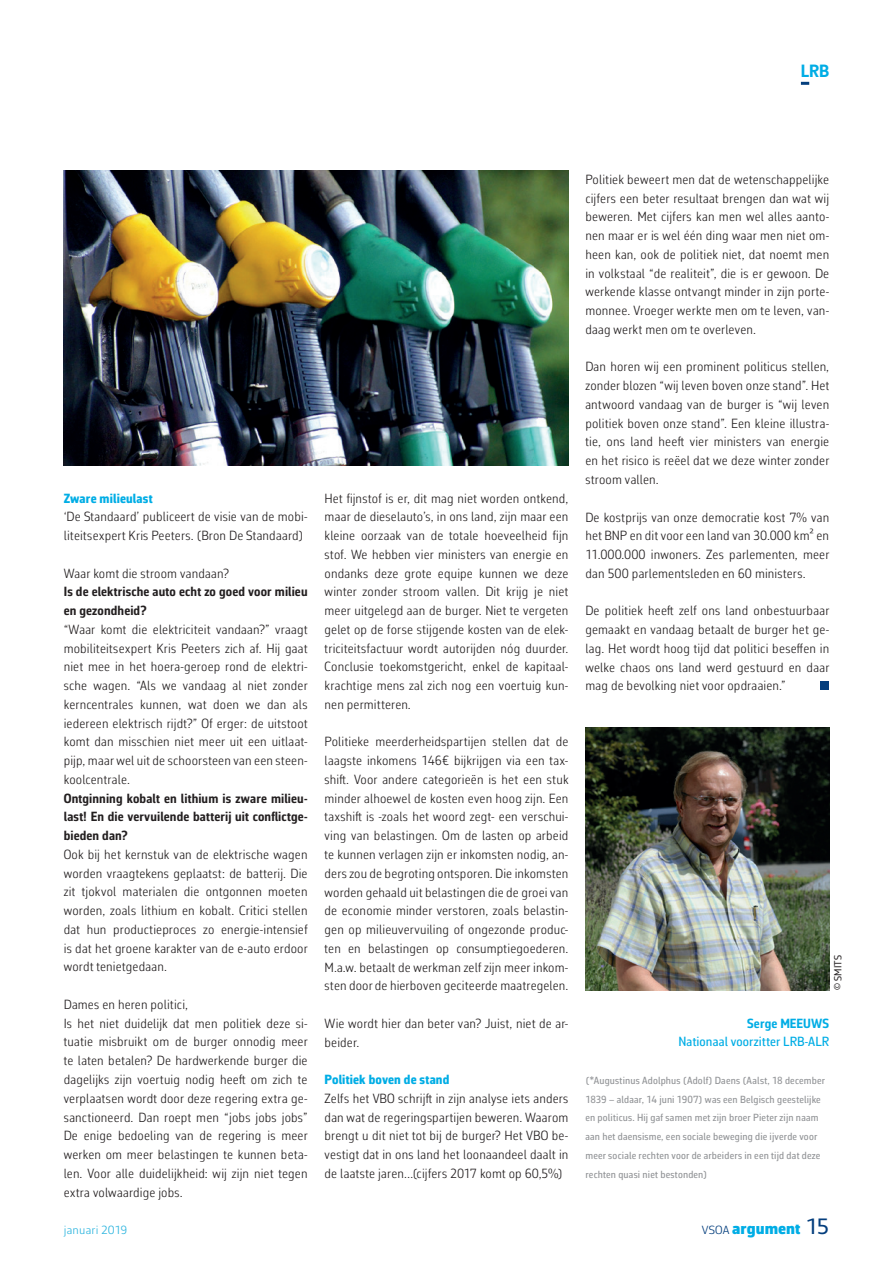
<style>
.page{position:relative;width:893px;height:1263px;background:#fff}
.page>*{position:absolute;margin:0;border:0;box-sizing:border-box;transform-origin:0 0}
.t1{font:700 18px "Corbeau Con Pro";color:#00ade5}
.t2{font:900 16.5px "Corbeau Pro";letter-spacing:.005em;color:#00ade5}
.t3{font:300 13.5px/18.8px "Corbeau Con Pro";letter-spacing:.015em;color:#231f20;text-align:justify}
.t4{font:700 13.5px/18.8px "Corbeau Con Pro";letter-spacing:.01em;color:#231f20}
.t5{font:800 13.5px "Corbeau Con Pro";letter-spacing:.015em;color:#00ade5}
.t6{font:500 13.5px "Corbeau Con Pro";letter-spacing:.01em;color:#00ade5}
.t7{font:700 13.5px "Corbeau Con Pro";letter-spacing:.01em;color:#00ade5}
.t8{font:300 12px "Corbeau Pro";letter-spacing:.015em;color:#28b3de}
.t9{font:500 10.5px/18.8px "Corbeau Con Pro";letter-spacing:.015em;color:#939598}
.t10{font:10.5px "Corbeau Con Pro";letter-spacing:.005em;color:#231f20}
.s1{font-weight:300;font-size:12px;color:#043e7d}
.s2{font-weight:400;font-size:22.5px;color:#043e7d}
</style>
<div class="page">
<svg style="left:801px;top:82px;width:8px;height:3px"></svg>
<div style="left:821px;top:682px;width:8px;height:8px;background:#043e7d"></div>
<img style="left:585px;top:728px;width:244px;height:262px">
<img style="left:64px;top:170px;width:504px;height:295px">
<h1 class="t1" style="left:801px;top:59px;width:30px">LRB</h1>
<p class="t5" style="left:64px;top:489px;width:90px">Zware milieulast</p>
<p class="t3" style="left:64px;top:507px;width:245px">‘De Standaard’ publiceert de visie van de mobi&shy;liteitsexpert Kris Peeters. (Bron De Standaard)</p>
<p class="t3" style="left:64px;top:563px;width:167px">Waar komt die stroom vandaan?</p>
<p class="t4" style="left:64px;top:582px;width:245px">Is de elektrische auto echt zo goed voor milieu en gezondheid?</p>
<p class="t3" style="left:64px;top:620px;width:245px">“Waar komt die elektriciteit vandaan?” vraagt mobiliteitsexpert Kris Peeters zich af. Hij gaat niet mee in het hoera-geroep rond de elektri&shy;sche wagen. “Als we vandaag al niet zonder kerncentrales kunnen, wat doen we dan als iedereen elektrisch rijdt?” Of erger: de uitstoot komt dan misschien niet meer uit een uitlaat&shy;pijp, maar wel uit de schoorsteen van een steen&shy;koolcentrale.</p>
<p class="t4" style="left:64px;top:788px;width:245px;text-align:justify">Ontginning kobalt en lithium is zware milieu&shy;last! En die vervuilende batterij uit conflictge&shy;bieden dan?</p>
<p class="t3" style="left:64px;top:845px;width:245px">Ook bij het kernstuk van de elektrische wagen worden vraagtekens geplaatst: de batterij. Die zit tjokvol materialen die ontgonnen moeten worden, zoals lithium en kobalt. Critici stellen dat hun productieproces zo energie-intensief is dat het groene karakter van de e-auto erdoor wordt tenietgedaan.</p>
<p class="t3" style="left:64px;top:995px;width:245px;text-align:left">Dames en heren politici,<br>Is het niet duidelijk dat men politiek deze si&shy;tuatie misbruikt om de burger onnodig meer te laten betalen? De hardwerkende burger die dagelijks zijn voertuig nodig heeft om zich te verplaatsen wordt door deze regering extra ge&shy;sanctioneerd. Dan roept men “jobs jobs jobs” De enige bedoeling van de regering is meer werken om meer belastingen te kunnen beta&shy;len. Voor alle duidelijkheid: wij zijn niet tegen extra volwaardige jobs.</p>
<p class="t3" style="left:325px;top:488px;width:245px">Het fijnstof is er, dit mag niet worden ontkend, maar de dieselauto’s, in ons land, zijn maar een kleine oorzaak van de totale hoeveelheid fijn stof. We hebben vier ministers van energie en ondanks deze grote equipe kunnen we deze winter zonder stroom vallen. Dit krijg je niet meer uitgelegd aan de burger. Niet te vergeten gelet op de forse stijgende kosten van de elek&shy;triciteitsfactuur wordt autorijden nóg duurder.<br>Conclusie toekomstgericht, enkel de kapitaal&shy;krachtige mens zal zich nog een voertuig kun&shy;nen permitteren.</p>
<p class="t3" style="left:325px;top:732px;width:245px">Politieke meerderheidspartijen stellen dat de laagste inkomens 146€ bijkrijgen via een tax&shy;shift. Voor andere categorieën is het een stuk minder alhoewel de kosten even hoog zijn. Een taxshift is -zoals het woord zegt- een verschui&shy;ving van belastingen. Om de lasten op arbeid te kunnen verlagen zijn er inkomsten nodig, an&shy;ders zou de begroting ontsporen. Die inkomsten worden gehaald uit belastingen die de groei van de economie minder verstoren, zoals belastin&shy;gen op milieuvervuiling of ongezonde produc&shy;ten en belastingen op consumptiegoederen.<br>M.a.w. betaalt de werkman zelf zijn meer inkom&shy;sten door de hierboven geciteerde maatregelen.</p>
<p class="t3" style="left:325px;top:1014px;width:245px">Wie wordt hier dan beter van? Juist, niet de ar&shy;beider.</p>
<p class="t5" style="left:325px;top:1070px;width:126px">Politiek boven de stand</p>
<p class="t3" style="left:325px;top:1089px;width:245px">Zelfs het VBO schrijft in zijn analyse iets anders dan wat de regeringspartijen beweren. Waarom brengt u dit niet tot bij de burger? Het VBO be&shy;vestigt dat in ons land het loonaandeel daalt in de laatste jaren…(cijfers 2017 komt op 60,5%)</p>
<p class="t3" style="left:585px;top:170px;width:245px">Politiek beweert men dat de wetenschappelijke cijfers een beter resultaat brengen dan wat wij beweren. Met cijfers kan men wel alles aanto&shy;nen maar er is wel één ding waar men niet om&shy;heen kan, ook de politiek niet, dat noemt men in volkstaal “de realiteit”, die is er gewoon. De werkende klasse ontvangt minder in zijn porte&shy;monnee. Vroeger werkte men om te leven, van&shy;daag werkt men om te overleven.</p>
<p class="t3" style="left:585px;top:357px;width:245px">Dan horen wij een prominent politicus stellen, zonder blozen “wij leven boven onze stand”. Het antwoord vandaag van de burger is “wij leven politiek boven onze stand”. Een kleine illustra&shy;tie, ons land heeft vier ministers van energie en het risico is reëel dat we deze winter zonder stroom vallen.</p>
<p class="t3" style="left:585px;top:507px;width:245px">De kostprijs van onze democratie kost 7% van het BNP en dit voor een land van 30.000 km² en 11.000.000 inwoners. Zes parlementen, meer dan 500 parlementsleden en 60 ministers.</p>
<p class="t3" style="left:585px;top:601px;width:245px">De politiek heeft zelf ons land onbestuurbaar gemaakt en vandaag betaalt de burger het ge&shy;lag. Het wordt hoog tijd dat politici beseffen in welke chaos ons land werd gestuurd en daar mag de bevolking niet voor opdraaien.”</p>
<p class="t10" style="left:831px;top:990px;width:36px;rotate:-90deg">© SMITS</p>
<p class="t7" style="left:747px;top:1014px;width:83px">Serge MEEUWS</p>
<p class="t6" style="left:678px;top:1033px;width:152px">Nationaal voorzitter LRB-ALR</p>
<p class="t9" style="left:585px;top:1071px;width:241px">(*Augustinus Adolphus (Adolf) Daens (Aalst, 18 december 1839 – aldaar, 14 juni 1907) was een Belgisch geestelijke en politicus. Hij gaf samen met zijn broer Pieter zijn naam aan het daensisme, een sociale beweging die ijverde voor meer sociale rechten voor de arbeiders in een tijd dat deze rechten quasi niet bestonden)</p>
<p class="t8" style="left:64px;top:1222px;width:65px">januari 2019</p>
<p class="t2" style="left:702px;top:1217px;width:129px"><span class="s1">VSOA</span> argument <span class="s2">15</span></p>
</div>
